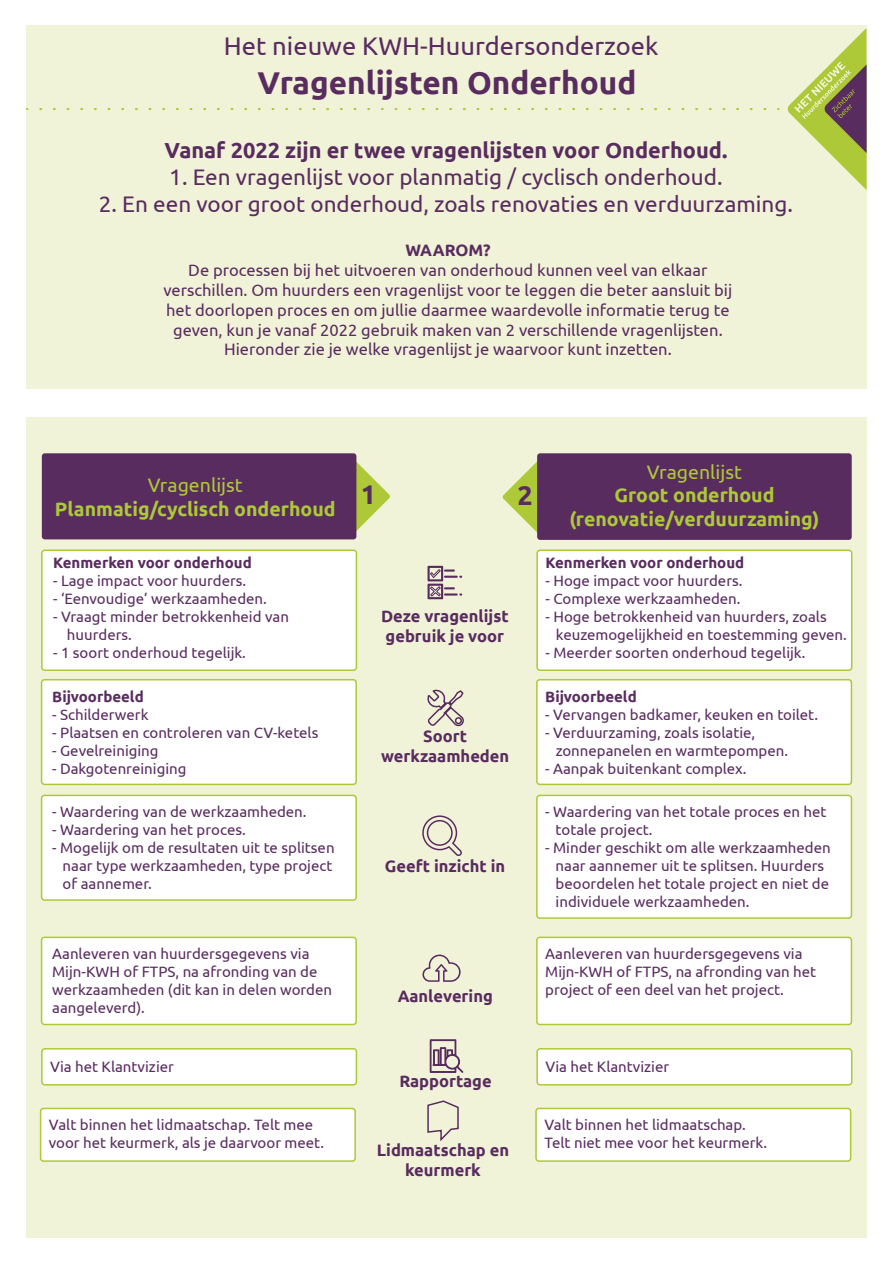
<style>
.page{position:relative;width:893px;height:1263px;background:#fff}
.page>*{position:absolute;margin:0;border:0;box-sizing:border-box;transform-origin:0 0}
.t1{font:700 31.5px "Ubuntu";color:#592c5f}
.t2{font:700 27px "Ubuntu";color:#592c5f}
.t3{font:25.5px "Ubuntu";color:#592c5f}
.t4{font:22.5px "Ubuntu";color:#592c5f}
.t5{font:700 21.75px "Ubuntu";color:#592c5f}
.t6{font:700 19.5px/23.4px "Ubuntu";color:#adc937;text-align:center}
.t7{font:19.5px "Ubuntu";color:#adc937}
.t8{font:16.5px/19.8px "Ubuntu";color:#592c5f;text-align:center}
.t9{font:700 16.5px/19.8px "Ubuntu";color:#592c5f;text-align:center}
.t10{font:15px/18px "Ubuntu";color:#592c5f}
.t11{font:700 15px "Ubuntu";color:#592c5f}
</style>
<div class="page">
<div style="left:26px;top:25px;width:840px;height:363px;background:#f1f3d8"></div>
<div style="left:26px;top:417px;width:840px;height:821px;background:#f1f3d8"></div>
<svg style="left:39px;top:108px;width:726px;height:2px"></svg>
<svg style="left:787px;top:28px;width:80px;height:162px"></svg>
<svg style="left:502px;top:461px;width:35px;height:71px"></svg>
<svg style="left:356px;top:458px;width:34px;height:76px"></svg>
<div style="left:42px;top:453px;width:314px;height:86px;background:#592c5f;border-radius:3px"></div>
<div style="left:537px;top:453px;width:315px;height:87px;background:#592c5f;border-radius:3px"></div>
<svg style="left:427px;top:565px;width:35px;height:35px"></svg>
<div style="left:42px;top:550px;width:314px;height:120px;background:#fff;border-radius:3px"></div>
<div style="left:41px;top:549px;width:316px;height:122px;border:2px solid #adc937;border-radius:3px"></div>
<div style="left:537px;top:550px;width:315px;height:120px;background:#fff;border-radius:3px"></div>
<div style="left:536px;top:549px;width:316px;height:122px;border:2px solid #adc937;border-radius:3px"></div>
<div style="left:42px;top:680px;width:314px;height:104px;background:#fff;border-radius:3px"></div>
<div style="left:41px;top:679px;width:316px;height:106px;border:2px solid #adc937;border-radius:3px"></div>
<div style="left:537px;top:680px;width:314px;height:104px;background:#fff;border-radius:3px"></div>
<div style="left:536px;top:679px;width:316px;height:106px;border:2px solid #adc937;border-radius:3px"></div>
<svg style="left:427px;top:689px;width:37px;height:38px"></svg>
<div style="left:42px;top:795px;width:314px;height:105px;background:#fff;border-radius:3px"></div>
<div style="left:41px;top:795px;width:316px;height:106px;border:2px solid #adc937;border-radius:3px"></div>
<div style="left:537px;top:795px;width:314px;height:123px;background:#fff;border-radius:3px"></div>
<div style="left:536px;top:795px;width:316px;height:124px;border:2px solid #adc937;border-radius:3px"></div>
<svg style="left:422px;top:815px;width:40px;height:41px"></svg>
<div style="left:42px;top:937px;width:314px;height:87px;background:#fff;border-radius:3px"></div>
<div style="left:41px;top:936px;width:316px;height:89px;border:2px solid #adc937;border-radius:3px"></div>
<div style="left:537px;top:937px;width:314px;height:87px;background:#fff;border-radius:3px"></div>
<div style="left:536px;top:936px;width:316px;height:89px;border:2px solid #adc937;border-radius:3px"></div>
<svg style="left:422px;top:954px;width:39px;height:28px"></svg>
<div style="left:537px;top:1049px;width:315px;height:36px;background:#fff;border-radius:3px"></div>
<div style="left:536px;top:1048px;width:316px;height:37px;border:2px solid #adc937;border-radius:3px"></div>
<div style="left:42px;top:1049px;width:314px;height:36px;background:#fff;border-radius:3px"></div>
<div style="left:41px;top:1048px;width:316px;height:37px;border:2px solid #adc937;border-radius:3px"></div>
<svg style="left:430px;top:1039px;width:34px;height:34px"></svg>
<div style="left:536px;top:1108px;width:315px;height:53px;background:#fff;border-radius:3px"></div>
<div style="left:535px;top:1108px;width:316px;height:54px;border:2px solid #adc937;border-radius:3px"></div>
<div style="left:41px;top:1108px;width:314px;height:53px;background:#fff;border-radius:3px"></div>
<div style="left:40px;top:1108px;width:316px;height:54px;border:2px solid #adc937;border-radius:3px"></div>
<svg style="left:427px;top:1100px;width:32px;height:42px"></svg>
<h3 class="t3" style="left:224px;top:30px;width:436px">Het nieuwe KWH-Huurdersonderzoek</h3>
<h1 class="t1" style="left:258px;top:64px;width:380px">Vragenlijsten Onderhoud</h1>
<h3 class="t5" style="left:165px;top:138px;width:564px">Vanaf 2022 zijn er twee vragenlijsten voor Onderhoud.</h3>
<h3 class="t4" style="left:169px;top:164px;width:555px">1. Een vragenlijst voor planmatig / cyclisch onderhoud.</h3>
<h3 class="t4" style="left:99px;top:191px;width:696px">2. En een voor groot onderhoud, zoals renovaties en verduurzaming.</h3>
<p class="t9" style="left:405px;top:240px;width:87px">WAAROM?</p>
<p class="t8" style="left:164px;top:260px;width:570px">De processen bij het uitvoeren van onderhoud kunnen veel van elkaar verschillen. Om huurders een vragenlijst voor te leggen die beter aansluit bij het doorlopen proces en om jullie daarmee waardevolle informatie terug te geven, kun je vanaf 2022 gebruik maken van 2 verschillende vragenlijsten.<br>Hieronder zie je welke vragenlijst je waarvoor kunt inzetten.</p>
<h3 class="t7" style="left:148px;top:473px;width:97px">Vragenlijst</h3>
<h3 class="t6" style="left:55px;top:497px;width:282px">Planmatig/cyclisch onderhoud</h3>
<p class="t11" style="left:53px;top:553px;width:200px">Kenmerken voor onderhoud</p>
<p class="t10" style="left:53px;top:571px;width:195px">- Lage impact voor huurders.</p>
<p class="t10" style="left:53px;top:589px;width:215px">- ‘Eenvoudige’ werkzaamheden.</p>
<p class="t10" style="left:67px;top:607px;width:224px;text-indent:-14px">- Vraagt minder betrokkenheid van huurders.</p>
<p class="t10" style="left:53px;top:643px;width:194px">- 1 soort onderhoud tegelijk.</p>
<p class="t11" style="left:52px;top:687px;width:93px">Bijvoorbeeld</p>
<p class="t10" style="left:52px;top:705px;width:98px">- Schilderwerk</p>
<p class="t10" style="left:52px;top:723px;width:268px">- Plaatsen en controleren van CV-ketels</p>
<p class="t10" style="left:52px;top:741px;width:108px">- Gevelreiniging</p>
<p class="t10" style="left:52px;top:759px;width:136px">- Dakgotenreiniging</p>
<p class="t10" style="left:52px;top:802px;width:256px">- Waardering van de werkzaamheden.</p>
<p class="t10" style="left:52px;top:820px;width:195px">- Waardering van het proces.</p>
<p class="t10" style="left:63px;top:838px;width:273px;text-indent:-10px">- Mogelijk om de resultaten uit te splitsen naar type werkzaamheden, type project of aannemer.</p>
<p class="t10" style="left:52px;top:944px;width:281px">Aanleveren van huurdersgegevens via<br>Mijn-KWH of FTPS, na afronding van de werkzaamheden (dit kan in delen worden aangeleverd).</p>
<h2 class="t2" style="left:361px;top:478px;width:17px">1</h2>
<h2 class="t2" style="left:517px;top:479px;width:17px">2</h2>
<p class="t9" style="left:381px;top:606px;width:129px;text-align:left">Deze vragenlijst gebruik je voor</p>
<p class="t9" style="left:381px;top:726px;width:130px">Soort werkzaamheden</p>
<p class="t9" style="left:385px;top:856px;width:122px">Geeft inzicht in</p>
<h3 class="t7" style="left:647px;top:460px;width:97px">Vragenlijst</h3>
<h3 class="t6" style="left:569px;top:483px;width:252px">Groot onderhoud (renovatie/verduurzaming)</h3>
<p class="t11" style="left:545px;top:553px;width:200px">Kenmerken voor onderhoud</p>
<p class="t10" style="left:545px;top:571px;width:198px">- Hoge impact voor huurders.</p>
<p class="t10" style="left:545px;top:589px;width:197px">- Complexe werkzaamheden.</p>
<p class="t10" style="left:556px;top:607px;width:292px;text-indent:-10px">- Hoge betrokkenheid van huurders, zoals keuzemogelijkheid en toestemming geven.</p>
<p class="t10" style="left:545px;top:643px;width:261px">- Meerder soorten onderhoud tegelijk.</p>
<p class="t11" style="left:545px;top:687px;width:93px">Bijvoorbeeld</p>
<p class="t10" style="left:545px;top:705px;width:274px">- Vervangen badkamer, keuken en toilet.</p>
<p class="t10" style="left:556px;top:723px;width:234px;text-indent:-10px">- Verduurzaming, zoals isolatie, zonnepanelen en warmtepompen.</p>
<p class="t10" style="left:545px;top:759px;width:203px">- Aanpak buitenkant complex.</p>
<p class="t10" style="left:556px;top:802px;width:272px;text-indent:-10px">- Waardering van het totale proces en het totale project.</p>
<p class="t10" style="left:556px;top:838px;width:277px;text-indent:-10px">- Minder geschikt om alle werkzaamheden naar aannemer uit te splitsen. Huurders beoordelen het totale project en niet de individuele werkzaamheden.</p>
<p class="t9" style="left:398px;top:986px;width:97px">Aanlevering</p>
<p class="t10" style="left:545px;top:944px;width:272px">Aanleveren van huurdersgegevens via<br>Mijn-KWH of FTPS, na afronding van het project of een deel van het project.</p>
<p class="t10" style="left:50px;top:1058px;width:125px">Via het Klantvizier</p>
<p class="t10" style="left:545px;top:1058px;width:125px">Via het Klantvizier</p>
<p class="t10" style="left:49px;top:1115px;width:277px">Valt binnen het lidmaatschap. Telt mee voor het keurmerk, als je daarvoor meet.</p>
<p class="t9" style="left:399px;top:1071px;width:94px">Rapportage</p>
<p class="t9" style="left:377px;top:1140px;width:134px">Lidmaatschap en keurmerk</p>
<p class="t10" style="left:544px;top:1115px;width:224px">Valt binnen het lidmaatschap.<br>Telt niet mee voor het keurmerk.</p>
</div>
